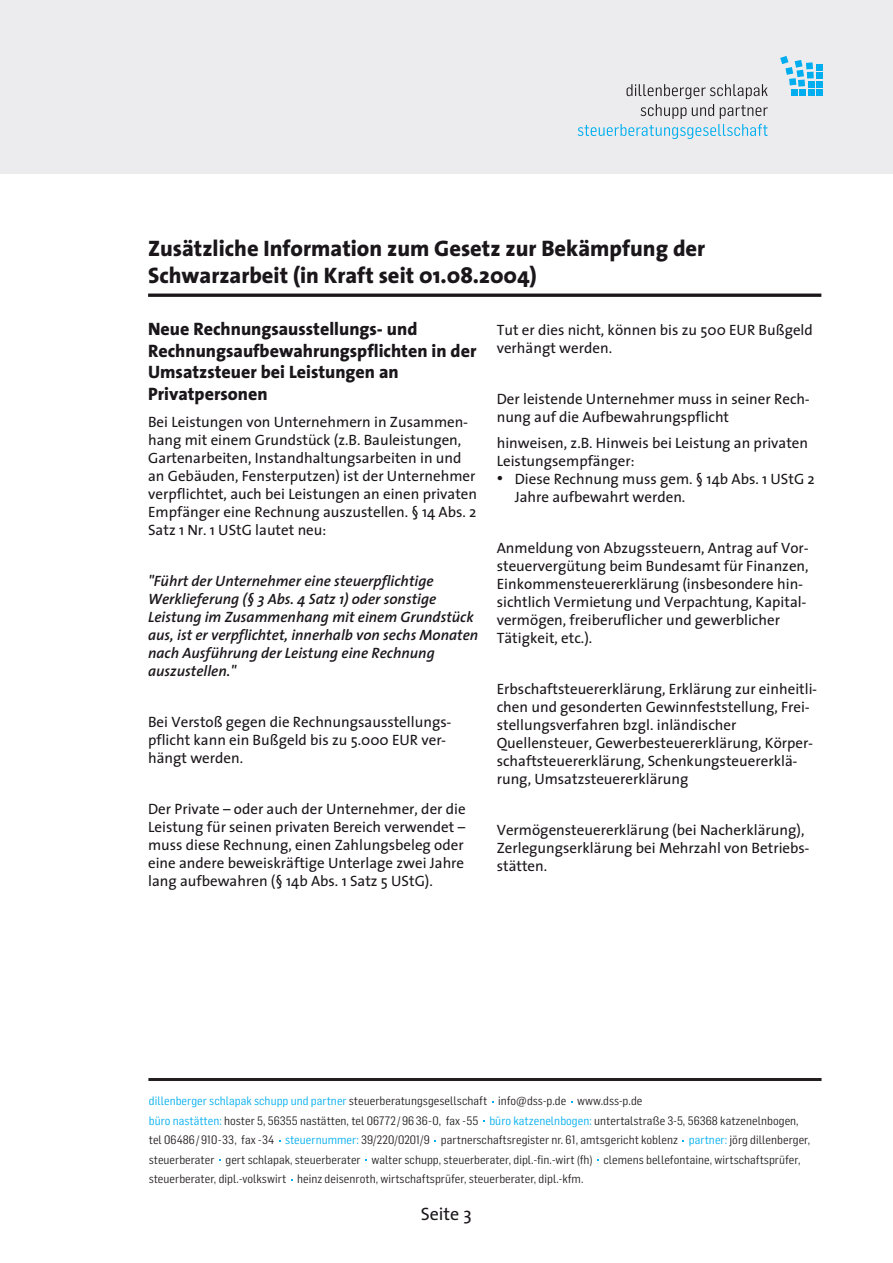
<style>
.page{position:relative;width:893px;height:1263px;background:#fff}
.page>*{position:absolute;margin:0;border:0;box-sizing:border-box;transform-origin:0 0}
.t1{font:800 22.5px/27px "The Sans";color:#1a161a}
.t2{font:800 18px/21.6px "The Sans";color:#1a161a}
.t3{font:18px "The Sans";color:#1a161a}
.t4{font:15px/18px "The Sans";color:#1a161a}
.t5{font:italic 600 15px/18px "The Sans";color:#1a161a}
.t6{font:12px/19.5px "Flama Semicondensed";letter-spacing:.005em;color:#231f20}
.s1{font-family:"Times New Roman";font-size:18px}
.s2{color:#00aeef}
</style>
<div class="page">
<hr style="left:148px;top:294px;width:673px;height:3px;background:#1a161a">
<hr style="left:148px;top:1078px;width:673px;height:3px;background:#231f20">
<div style="left:0;top:0;width:893px;height:173px;background:#ececee"></div>
<div style="left:816px;top:64px;width:7px;height:7px;background:#00aeef"></div>
<div style="left:816px;top:73px;width:7px;height:6px;background:#00aeef"></div>
<svg style="left:780px;top:56px;width:33px;height:31px"></svg>
<div style="left:808px;top:81px;width:6px;height:7px;background:#00aeef"></div>
<div style="left:816px;top:81px;width:7px;height:7px;background:#00aeef"></div>
<div style="left:791px;top:89px;width:7px;height:7px;background:#00aeef"></div>
<div style="left:799px;top:89px;width:7px;height:7px;background:#00aeef"></div>
<div style="left:808px;top:89px;width:6px;height:7px;background:#00aeef"></div>
<div style="left:816px;top:89px;width:7px;height:7px;background:#00aeef"></div>
<svg style="left:578px;top:84px;width:190px;height:55px"></svg>
<h1 class="t1" style="left:148px;top:235px;width:559px">Zusätzliche Information zum Gesetz zur Bekämpfung der<br>Schwarzarbeit (in Kraft seit 01.08.2004)</h1>
<p class="t2" style="left:148px;top:318px;width:330px">Neue Rechnungsausstellungs- und<br>Rechnungsaufbewahrungspflichten in der<br>Umsatzsteuer bei Leistungen an<br>Privatpersonen</p>
<p class="t4" style="left:148px;top:412px;width:331px">Bei Leistungen von Unternehmern in Zusammen&shy;hang mit einem Grundstück (z.B. Bauleistungen, Gartenarbeiten, Instandhaltungsarbeiten in und an Gebäuden, Fensterputzen) ist der Unternehmer verpflichtet, auch bei Leistungen an einen privaten Empfänger eine Rechnung auszustellen. § 14 Abs. 2<br>Satz 1 Nr. 1 UStG lautet neu:</p>
<p class="t5" style="left:148px;top:571px;width:332px">"Führt der Unternehmer eine steuerpflichtige Werklieferung (§ 3 Abs. 4 Satz 1) oder sonstige Leistung im Zusammenhang mit einem Grundstück aus, ist er verpflichtet, innerhalb von sechs Monaten nach Ausführung der Leistung eine Rechnung auszustellen."</p>
<p class="t4" style="left:148px;top:712px;width:305px">Bei Verstoß gegen die Rechnungsausstellungs&shy;pflicht kann ein Bußgeld bis zu 5.000 EUR ver&shy;hängt werden.</p>
<p class="t4" style="left:148px;top:799px;width:319px">Der Private – oder auch der Unternehmer, der die Leistung für seinen privaten Bereich verwendet – muss diese Rechnung, einen Zahlungsbeleg oder eine andere beweiskräftige Unterlage zwei Jahre lang aufbewahren (§ 14b Abs. 1 Satz 5 UStG).</p>
<p class="t4" style="left:497px;top:321px;width:318px">Tut er dies nicht, können bis zu 500 EUR Bußgeld verhängt werden.</p>
<p class="t4" style="left:497px;top:390px;width:315px">Der leistende Unternehmer muss in seiner Rech&shy;nung auf die Aufbewahrungspflicht</p>
<p class="t4" style="left:497px;top:433px;width:313px">hinweisen, z.B. Hinweis bei Leistung an privaten<br>Leistungsempfänger:</p>
<p class="t4" style="left:515px;top:469px;width:301px;text-indent:-18px"><span class="s1">•</span> Diese Rechnung muss gem. § 14b Abs. 1 UStG 2<br>Jahre aufbewahrt werden.</p>
<p class="t4" style="left:497px;top:538px;width:313px">Anmeldung von Abzugssteuern, Antrag auf Vor&shy;steuervergütung beim Bundesamt für Finanzen, Einkommensteuererklärung (insbesondere hin&shy;sichtlich Vermietung und Verpachtung, Kapital&shy;vermögen, freiberuflicher und gewerblicher Tätigkeit, etc.).</p>
<p class="t4" style="left:497px;top:679px;width:322px">Erbschaftsteuererklärung, Erklärung zur einheitli&shy;chen und gesonderten Gewinnfeststellung, Frei&shy;stellungsverfahren bzgl. inländischer Quellensteuer, Gewerbesteuererklärung, Körper&shy;schaftsteuererklärung, Schenkungsteuererklä&shy;rung, Umsatzsteuererklärung</p>
<p class="t4" style="left:497px;top:820px;width:314px">Vermögensteuererklärung (bei Nacherklärung),<br>Zerlegungserklärung bei Mehrzahl von Betriebs&shy;stätten.</p>
<p class="t6" style="left:149px;top:1091px;width:663px"><span class="s2">dillenberger schlapak schupp und partner</span> steuerberatungsgesellschaft info@dss-p.de www.dss-p.de<br><span class="s2">büro nastätten:</span> hoster 5, 56355 nastätten, tel 06772/96 36-0, fax -55 <span class="s2">büro katzenelnbogen:</span> untertalstraße 3-5, 56368 katzenelnbogen, tel 06486/910-33, fax -34 <span class="s2">steuernummer:</span> 39/220/0201/9 partnerschaftsregister nr. 61, amtsgericht koblenz <span class="s2">partner:</span> jörg dillenberger, steuerberater gert schlapak, steuerberater walter schupp, steuerberater, dipl.-fin.-wirt (fh) clemens bellefontaine, wirtschaftsprüfer, steuerberater, dipl.-volkswirt heinz deisenroth, wirtschaftsprüfer, steuerberater, dipl.-kfm.</p>
<p class="t3" style="left:421px;top:1198px;width:53px">Seite 3</p>
</div>
